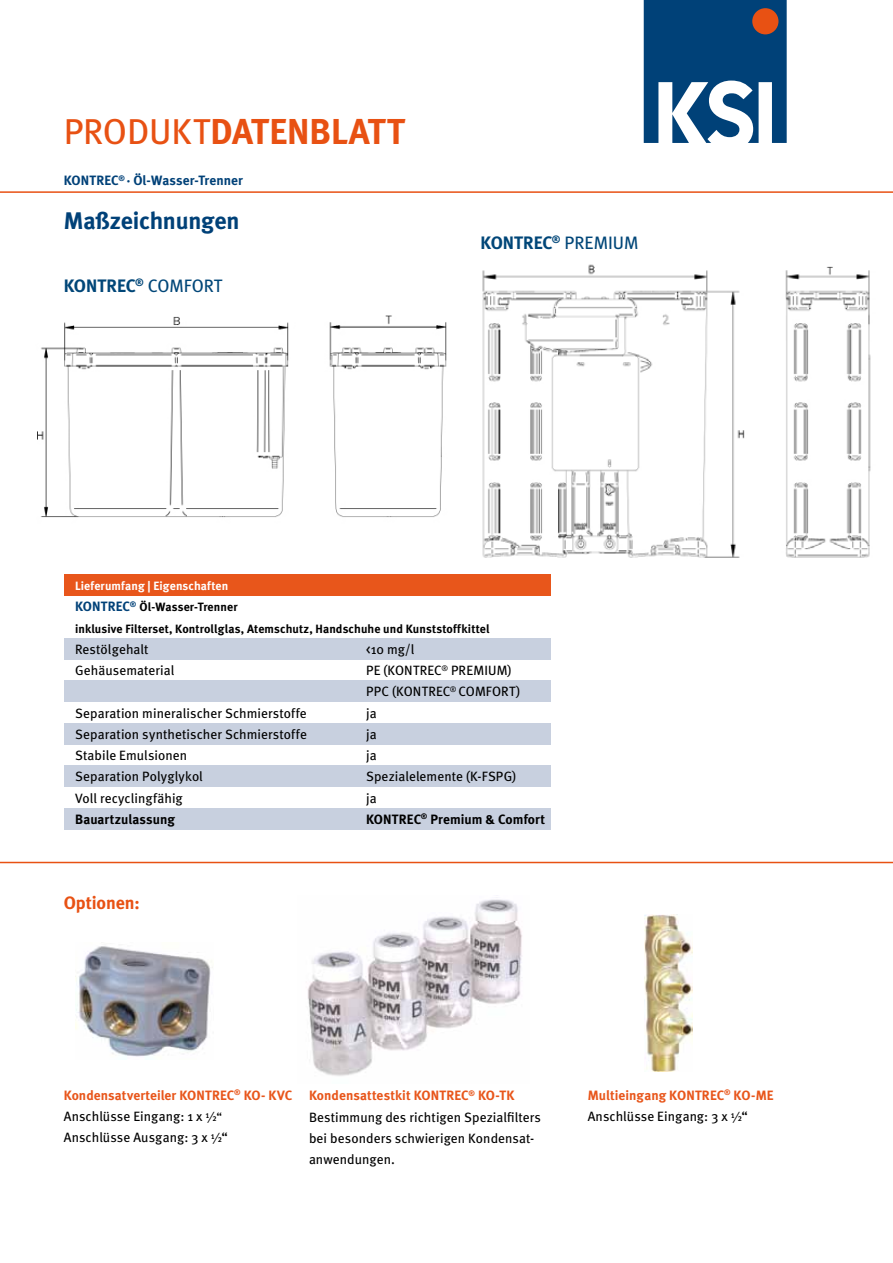
<style>
.page{position:relative;width:893px;height:1263px;background:#fff}
.page>*{position:absolute;margin:0;border:0;box-sizing:border-box;transform-origin:0 0}
.t1{font:700 36px "Meta";letter-spacing:-.005em;color:#e85113}
.t2{font:700 24px "Meta";letter-spacing:-.005em;color:#004178}
.t3{font:700 18px "Meta";color:#004678}
.t4{font:700 18px "Meta";letter-spacing:-.005em;color:#e85113}
.t5{font:13.5px/21.3px "Meta";letter-spacing:.005em;color:#000}
.t6{font:700 13.5px/21.3px "Meta";letter-spacing:.01em;color:#e8561b}
.t7{font:700 13.5px "Meta";letter-spacing:.005em;color:#000}
.t8{font:700 13.5px "Meta";letter-spacing:.01em;color:#004178}
.t9{font:700 12px/21.3px "Meta";letter-spacing:.015em;color:#000}
.s1{font-weight:400}
.s2{color:#fff}
.s3{font-size:13.5px;color:#004178}
.s4{font-weight:700;color:#e8561b}
.s5{font-size:12px}
.s6{font-weight:400;color:#000}
.s7{font-weight:400;font-size:12px;color:#000}
</style>
<div class="page">
<hr style="left:0;top:191px;width:893px;height:2px;background:#e85113">
<svg style="left:644px;top:0;width:143px;height:143px"></svg>
<div style="left:752px;top:8px;width:26px;height:26px;background:#e85113;border-radius:50%"></div>
<div style="left:64px;top:680px;width:487px;height:22px;background:#c8d0df"></div>
<div style="left:64px;top:808px;width:487px;height:21px;background:#c8d0df"></div>
<div style="left:64px;top:765px;width:487px;height:22px;background:#c8d0df"></div>
<div style="left:64px;top:723px;width:487px;height:21px;background:#c8d0df"></div>
<div style="left:64px;top:638px;width:487px;height:21px;background:#c8d0df"></div>
<div style="left:64px;top:574px;width:487px;height:21px;background:#e8561b"></div>
<img style="left:75px;top:946px;width:138px;height:111px">
<img style="left:307px;top:899px;width:215px;height:177px">
<img style="left:644px;top:914px;width:48px;height:157px">
<hr style="left:0;top:862px;width:893px;height:1px;background:#e85113">
<img style="left:37px;top:315px;width:410px;height:203px">
<img style="left:482px;top:264px;width:389px;height:294px">
<h1 class="t1" style="left:64px;top:108px;width:343px"><span class="s1">produkt</span>datenblatt</h1>
<p class="t8" style="left:64px;top:172px;width:180px">KONTREC<sup>®</sup> · Öl-Wasser-Trenner</p>
<h2 class="t2" style="left:64px;top:205px;width:177px">Maßzeichnungen</h2>
<h3 class="t3" style="left:64px;top:274px;width:139px">KONTREC<sup>®</sup> <span class="s1">COMFORT</span></h3>
<h3 class="t3" style="left:480px;top:231px;width:159px">KONTREC<sup>®</sup> <span class="s1">PREMIUM</span></h3>
<p class="t9" style="left:75px;top:575px;width:416px"><span class="s2">Lieferumfang | Eigenschaften<br></span><span class="s3">KONTREC</span><sup>®</sup> Öl-Wasser-Trenner<br>inklusive Filterset, Kontrollglas, Atemschutz, Handschuhe und Kunststoffkittel</p>
<p class="t5" style="left:75px;top:638px;width:75px">Restölgehalt</p>
<p class="t5" style="left:366px;top:638px;width:50px">&lt;10 mg/l</p>
<p class="t5" style="left:75px;top:659px;width:111px">Gehäusematerial P</p>
<p class="t5" style="left:374px;top:659px;width:23px">E (KONTR</p>
<p class="t5" style="left:427px;top:659px;width:86px">EC<sup>®</sup> PREMIUM)</p>
<p class="t5" style="left:381px;top:681px;width:24px">C (KONTR</p>
<p class="t5" style="left:436px;top:681px;width:86px">EC<sup>®</sup> COMFORT)</p>
<p class="t5" style="left:75px;top:702px;width:233px">Separation mineralischer Schmierstoffe</p>
<p class="t5" style="left:366px;top:702px;width:12px">ja</p>
<p class="t5" style="left:75px;top:723px;width:233px">Separation synthetischer Schmierstoffe</p>
<p class="t5" style="left:366px;top:723px;width:12px">ja</p>
<p class="t5" style="left:75px;top:744px;width:114px">Stabile Emulsionen</p>
<p class="t5" style="left:366px;top:744px;width:12px">ja</p>
<p class="t5" style="left:75px;top:766px;width:129px">Separation Polyglykol</p>
<p class="t5" style="left:366px;top:766px;width:151px">Spezialelemente (K-FSPG)</p>
<p class="t5" style="left:75px;top:787px;width:109px">Voll recyclingfähig</p>
<p class="t5" style="left:366px;top:787px;width:12px">ja</p>
<p class="t7" style="left:75px;top:811px;width:101px">Bauartzulassung</p>
<p class="t7" style="left:366px;top:811px;width:180px">KONTREC<sup>®</sup> Premium &amp; Comfort</p>
<h3 class="t4" style="left:64px;top:891px;width:77px">Optionen:</h3>
<p class="t5" style="left:64px;top:1084px;width:230px"><span class="s4">Kondensatverteiler KONTREC</span><sup>®</sup> <span class="s4">KO- KVC<br></span>Anschlüsse Eingang: 1 x <span class="s5">½“<br></span>Anschlüsse Ausgang: 3 x <span class="s5">½</span>“</p>
<p class="t6" style="left:588px;top:1084px;width:186px">Multieingang KONTREC<sup>®</sup> KO-ME<br><span class="s6">Anschlüsse Eingang: 3 x</span> <span class="s7">½</span><span class="s6">“</span></p>
<p class="t5" style="left:309px;top:1085px;width:233px"><span class="s4">Kondensattestkit KONTREC</span><sup>®</sup> <span class="s4">KO-TK<br></span>Bestimmung des richtigen Spezialfilters bei besonders schwierigen Kondensat&shy;anwendungen.</p>
</div>
